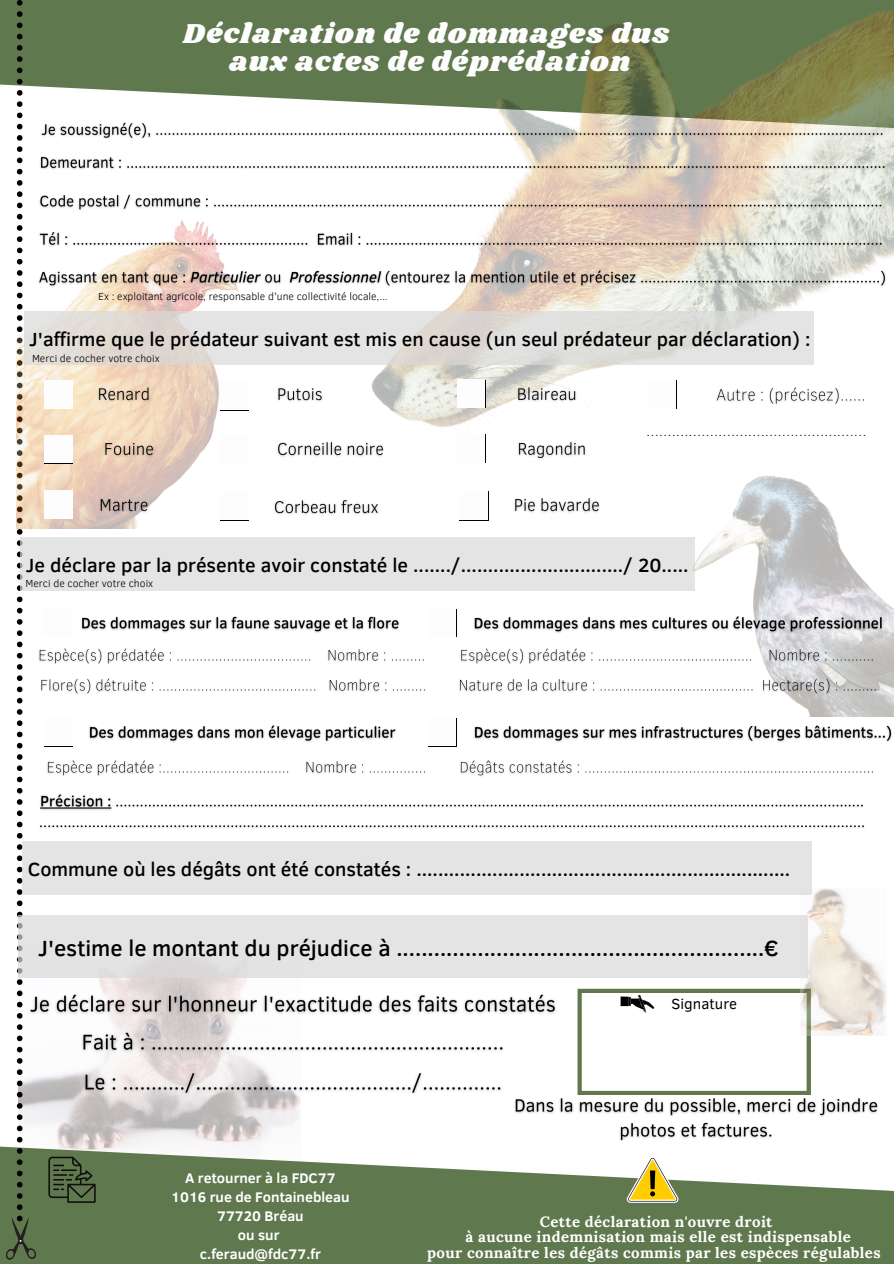
<style>
.page{position:relative;width:894px;height:1264px;background:#fff}
.page>*{position:absolute;margin:0;border:0;box-sizing:border-box;transform-origin:0 0}
.t1{font:28.35px/28.2px "Shrikhand";letter-spacing:.045em;color:#fefdfe;text-align:center}
.t2{font:500 22.5px "Clear Sans";color:#000}
.t3{font:500 19.5px "Clear Sans";color:#000}
.t4{font:100 16.5px "Clear Sans";color:#000}
.t5{font:700 15px/15.8px "Lora";letter-spacing:.025em;color:#fff;text-align:center}
.t6{font:15px "Clear Sans";color:#000}
.t7{font:700 14.25px "Clear Sans";color:#fff}
.t8{font:300 10.5px "Clear Sans";color:#000}
</style>
<div class="page">
<div style="left:0;top:0;width:893px;height:85px;background:#60784e"></div>
<img style="left:37px;top:978px;width:264px;height:166px">
<svg style="left:0;top:1144px;width:893px;height:119px;fill:#60784e"></svg>
<svg style="left:5px;top:0;width:32px;height:1260px"></svg>
<img style="left:17px;top:11px;width:876px;height:518px">
<div style="left:20px;top:537px;width:674px;height:53px;background:#e4e4e4"></div>
<img style="left:676px;top:441px;width:217px;height:275px">
<svg style="left:577px;top:988px;width:233px;height:105px"></svg>
<img style="left:800px;top:888px;width:86px;height:147px">
<div style="left:24px;top:311px;width:789px;height:54px;background:linear-gradient(to right,#e2ddd9,#dfe0df)"></div>
<div style="left:18px;top:915px;width:789px;height:63px;background:#e4e4e4"></div>
<div style="left:22px;top:841px;width:790px;height:54px;background:#e4e4e4"></div>
<svg style="left:45px;top:435px;width:28px;height:28px"></svg>
<div style="left:44px;top:435px;width:28px;height:27px;background:#fefdfe"></div>
<svg style="left:220px;top:492px;width:29px;height:28px"></svg>
<div style="left:219px;top:491px;width:29px;height:28px;background:#fefdfe"></div>
<svg style="left:220px;top:435px;width:29px;height:29px"></svg>
<div style="left:219px;top:435px;width:29px;height:28px;background:#fefdfe"></div>
<svg style="left:220px;top:381px;width:29px;height:29px"></svg>
<div style="left:219px;top:381px;width:29px;height:28px;background:#fefdfe"></div>
<svg style="left:459px;top:492px;width:29px;height:28px"></svg>
<div style="left:459px;top:491px;width:28px;height:28px;background:#fefdfe"></div>
<svg style="left:648px;top:381px;width:28px;height:28px"></svg>
<div style="left:647px;top:380px;width:28px;height:28px;background:#fefdfe"></div>
<svg style="left:457px;top:462px;width:28px;height:1px"></svg>
<div style="left:457px;top:434px;width:28px;height:28px;background:#fefdfe"></div>
<svg style="left:457px;top:407px;width:28px;height:1px"></svg>
<div style="left:457px;top:379px;width:28px;height:28px;background:#fefdfe"></div>
<svg style="left:45px;top:491px;width:28px;height:28px"></svg>
<div style="left:44px;top:490px;width:28px;height:28px;background:#fefdfe"></div>
<svg style="left:45px;top:381px;width:28px;height:28px"></svg>
<div style="left:44px;top:380px;width:28px;height:28px;background:#fefdfe"></div>
<img style="left:711px;top:382px;width:159px;height:27px">
<img style="left:273px;top:437px;width:115px;height:24px">
<img style="left:271px;top:495px;width:113px;height:24px">
<img style="left:95px;top:493px;width:58px;height:24px">
<img style="left:273px;top:382px;width:56px;height:24px">
<img style="left:509px;top:493px;width:94px;height:24px">
<img style="left:513px;top:437px;width:76px;height:26px">
<img style="left:513px;top:382px;width:67px;height:24px">
<img style="left:101px;top:437px;width:57px;height:24px">
<img style="left:94px;top:382px;width:60px;height:24px">
<img style="left:474px;top:611px;width:413px;height:27px">
<img style="left:81px;top:616px;width:319px;height:17px">
<img style="left:89px;top:725px;width:307px;height:18px">
<img style="left:474px;top:725px;width:418px;height:18px">
<svg style="left:626px;top:1156px;width:52px;height:46px"></svg>
<svg style="left:48px;top:1156px;width:48px;height:46px"></svg>
<img style="left:36px;top:117px;width:851px;height:27px">
<img style="left:36px;top:152px;width:854px;height:23px">
<img style="left:34px;top:190px;width:852px;height:25px">
<img style="left:35px;top:265px;width:856px;height:27px">
<img style="left:34px;top:227px;width:852px;height:24px">
<img style="left:35px;top:643px;width:389px;height:26px">
<img style="left:460px;top:643px;width:417px;height:26px">
<img style="left:460px;top:760px;width:413px;height:17px">
<img style="left:459px;top:674px;width:422px;height:25px">
<img style="left:47px;top:760px;width:379px;height:16px">
<img style="left:36px;top:673px;width:389px;height:26px">
<img style="left:23px;top:988px;width:533px;height:31px">
<img style="left:76px;top:1026px;width:427px;height:31px">
<img style="left:78px;top:1067px;width:423px;height:32px">
<img style="left:510px;top:1093px;width:372px;height:53px">
<img style="left:35px;top:789px;width:829px;height:44px">
<h2 class="t1" style="left:183px;top:21px;width:487px">Déclaration de dommages dus aux actes de déprédation</h2>
<p class="t8" style="left:98px;top:288px;width:291px">Ex : exploitant agricole, responsable d'une collectivité locale,...</p>
<h1 class="t3" style="left:29px;top:325px;width:782px">J'affirme que le prédateur suivant est mis en cause (un seul prédateur par déclaration) :</h1>
<p class="t8" style="left:32px;top:351px;width:129px">Merci de cocher votre choix</p>
<p class="t4" style="left:646px;top:418px;width:222px">....................................................</p>
<p class="t3" style="left:26px;top:550px;width:664px">Je déclare par la présente avoir constaté le ......./............................../ 20.....</p>
<p class="t8" style="left:25px;top:576px;width:129px">Merci de cocher votre choix</p>
<p class="t3" style="left:28px;top:855px;width:764px">Commune où les dégâts ont été constatés : .....................................................................</p>
<p class="t2" style="left:38px;top:931px;width:741px">J'estime le montant du préjudice à ...........................................................€</p>
<p class="t7" style="left:185px;top:1167px;width:152px">A retourner à la FDC77</p>
<h4 class="t7" style="left:171px;top:1186px;width:180px">1016 rue de Fontainebleau</h4>
<p class="t7" style="left:217px;top:1205px;width:88px">77720 Bréau</p>
<h4 class="t7" style="left:238px;top:1224px;width:43px">ou sur</h4>
<p class="t7" style="left:200px;top:1243px;width:122px">c.feraud@fdc77.fr</p>
<p class="t6" style="left:671px;top:993px;width:67px">Signature</p>
<p class="t5" style="left:427px;top:1213px;width:455px">Cette déclaration n'ouvre droit<br>à aucune indemnisation mais elle est indispensable<br>pour connaître les dégâts commis par les espèces régulables</p>
</div>
